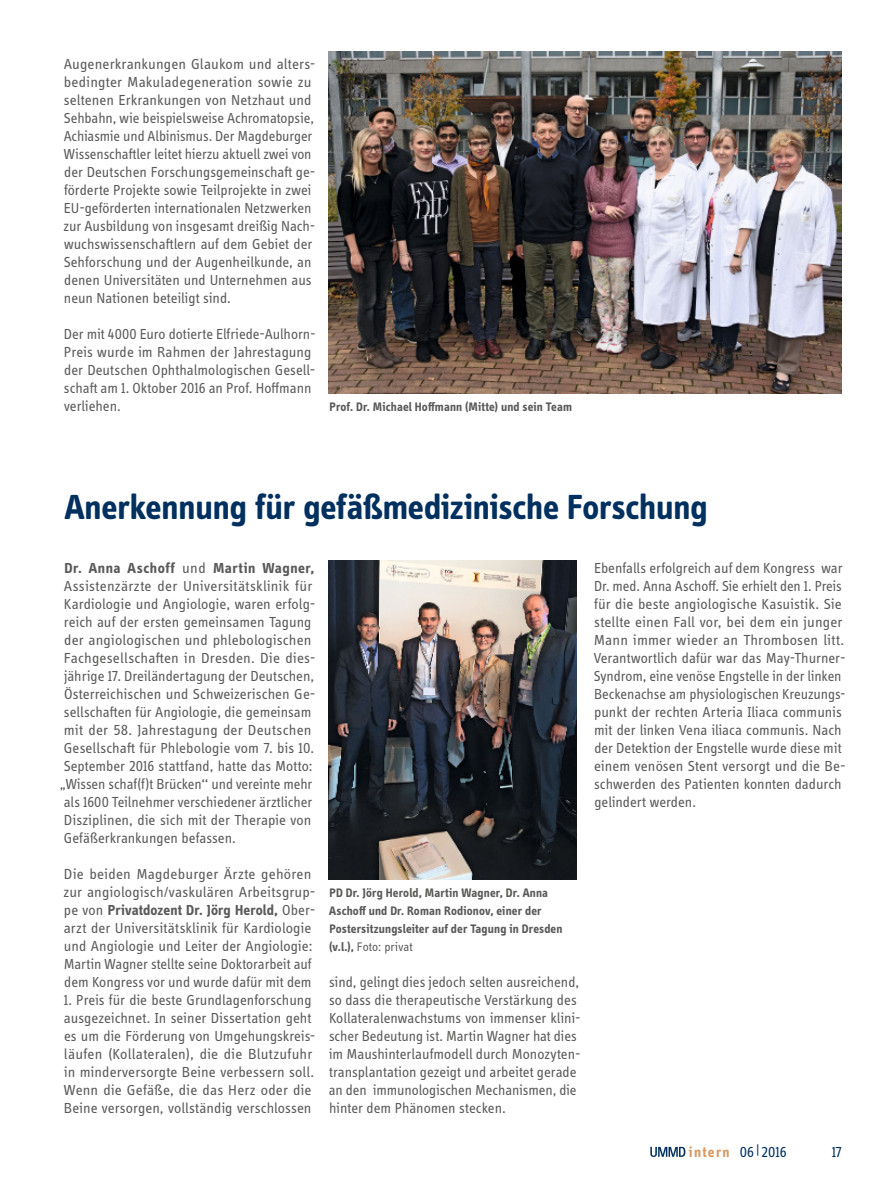
<style>
.page{position:relative;width:893px;height:1191px;background:#fff}
.page>*{position:absolute;margin:0;border:0;box-sizing:border-box;transform-origin:0 0}
.t1{font:700 36px "Info Display OT";letter-spacing:-.005em;color:#00305f}
.t2{font:15px/18px "Info Display OT";color:#5a5a59}
.t3{font:15px "Info Display OT";color:#00305f}
.t4{font:700 12.75px/18px "Info Display OT";letter-spacing:.015em;color:#5a5a59}
.s1{font-weight:700}
.s2{font-weight:400}
.s3{font-weight:700;color:#d79965}
</style>
<div class="page">
<img style="left:329px;top:51px;width:513px;height:342px">
<img style="left:329px;top:560px;width:248px;height:319px">
<svg style="left:650px;top:1146px;width:35px;height:11px"></svg>
<p class="t2" style="left:64px;top:55px;width:253px">Augenerkrankungen Glaukom und alters&shy;bedingter Makuladegeneration sowie zu seltenen Erkrankungen von Netzhaut und Sehbahn, wie beispielsweise Achromatopsie, Achiasmie und Albinismus. Der Magdeburger Wissenschaftler leitet hierzu aktuell zwei von der Deutschen Forschungsgemeinschaft ge&shy;förderte Projekte sowie Teilprojekte in zwei EU-geförderten internationalen Netzwerken zur Ausbildung von insgesamt dreißig Nach&shy;wuchswissenschaftlern auf dem Gebiet der Sehforschung und der Augenheilkunde, an denen Universitäten und Unternehmen aus neun Nationen beteiligt sind.</p>
<p class="t2" style="left:64px;top:325px;width:253px">Der mit 4000 Euro dotierte Elfriede-Aulhorn-Preis wurde im Rahmen der Jahrestagung der Deutschen Ophthalmologischen Gesell&shy;schaft am 1. Oktober 2016 an Prof. Hoffmann verliehen.</p>
<p class="t4" style="left:330px;top:398px;width:244px">Prof. Dr. Michael Hoffmann (Mitte) und sein Team</p>
<h1 class="t1" style="left:65px;top:485px;width:644px">Anerkennung für gefäßmedizinische Forschung</h1>
<p class="t2" style="left:60px;top:559px;width:257px"><span class="s1">Dr. Anna Aschoff</span> und <span class="s1">Martin Wagner, </span>Assistenzärzte der Universitätsklinik für Kardiologie und Angiologie, waren erfolg&shy;reich auf der ersten gemeinsamen Tagung der angiologischen und phlebologischen Fachgesellschaften in Dresden. Die dies&shy;jährige 17. Dreiländertagung der Deutschen, Österreichischen und Schweizerischen Ge&shy;sellschaften für Angiologie, die gemeinsam mit der 58. Jahrestagung der Deutschen Gesellschaft für Phlebologie vom 7. bis 10.<br>September 2016 stattfand, hatte das Motto: „Wissen schaf(f)t Brücken‘‘ und vereinte mehr als 1600 Teilnehmer verschiedener ärztlicher Disziplinen, die sich mit der Therapie von Gefäßerkrankungen befassen.</p>
<p class="t2" style="left:64px;top:865px;width:253px">Die beiden Magdeburger Ärzte gehören zur angiologisch/vaskulären Arbeitsgrup&shy;pe von <span class="s1">Privatdozent Dr. Jörg Herold,</span> Ober&shy;arzt der Universitätsklinik für Kardiologie und Angiologie und Leiter der Angiologie:<br>Martin Wagner stellte seine Doktorarbeit auf dem Kongress vor und wurde dafür mit dem</p>
<p class="t2" style="left:64px;top:991px;width:253px">1. Preis für die beste Grundlagenforschung ausgezeichnet. In seiner Dissertation geht es um die Förderung von Umgehungskreis&shy;läufen (Kollateralen), die die Blutzufuhr in minderversorgte Beine verbessern soll.<br>Wenn die Gefäße, die das Herz oder die Beine versorgen, vollständig verschlossen</p>
<p class="t2" style="left:594px;top:559px;width:254px">Ebenfalls erfolgreich auf dem Kongress war Dr. med. Anna Aschoff. Sie erhielt den 1. Preis für die beste angiologische Kasuistik. Sie stellte einen Fall vor, bei dem ein junger Mann immer wieder an Thrombosen litt.<br>Verantwortlich dafür war das May-Thurner-Syndrom, eine venöse Engstelle in der linken Beckenachse am physiologischen Kreuzungs&shy;punkt der rechten Arteria Iliaca communis mit der linken Vena iliaca communis. Nach der Detektion der Engstelle wurde diese mit einem venösen Stent versorgt und die Be&shy;schwerden des Patienten konnten dadurch gelindert werden.</p>
<p class="t4" style="left:329px;top:884px;width:235px">PD Dr. Jörg Herold, Martin Wagner, Dr. Anna Aschoff und Dr. Roman Rodionov, einer der Postersitzungsleiter auf der Tagung in Dresden (v.l.), <span class="s2">Foto: privat</span></p>
<p class="t2" style="left:329px;top:973px;width:253px">sind, gelingt dies jedoch selten ausreichend, so dass die therapeutische Verstärkung des Kollateralenwachstums von immenser klini&shy;scher Bedeutung ist. Martin Wagner hat dies im Maushinterlaufmodell durch Monozyten&shy;transplantation gezeigt und arbeitet gerade an den immunologischen Mechanismen, die hinter dem Phänomen stecken.</p>
<p class="t3" style="left:689px;top:1143px;width:99px"><span class="s3">intern</span> 06|2016</p>
<p class="t3" style="left:832px;top:1143px;width:12px">17</p>
</div>
